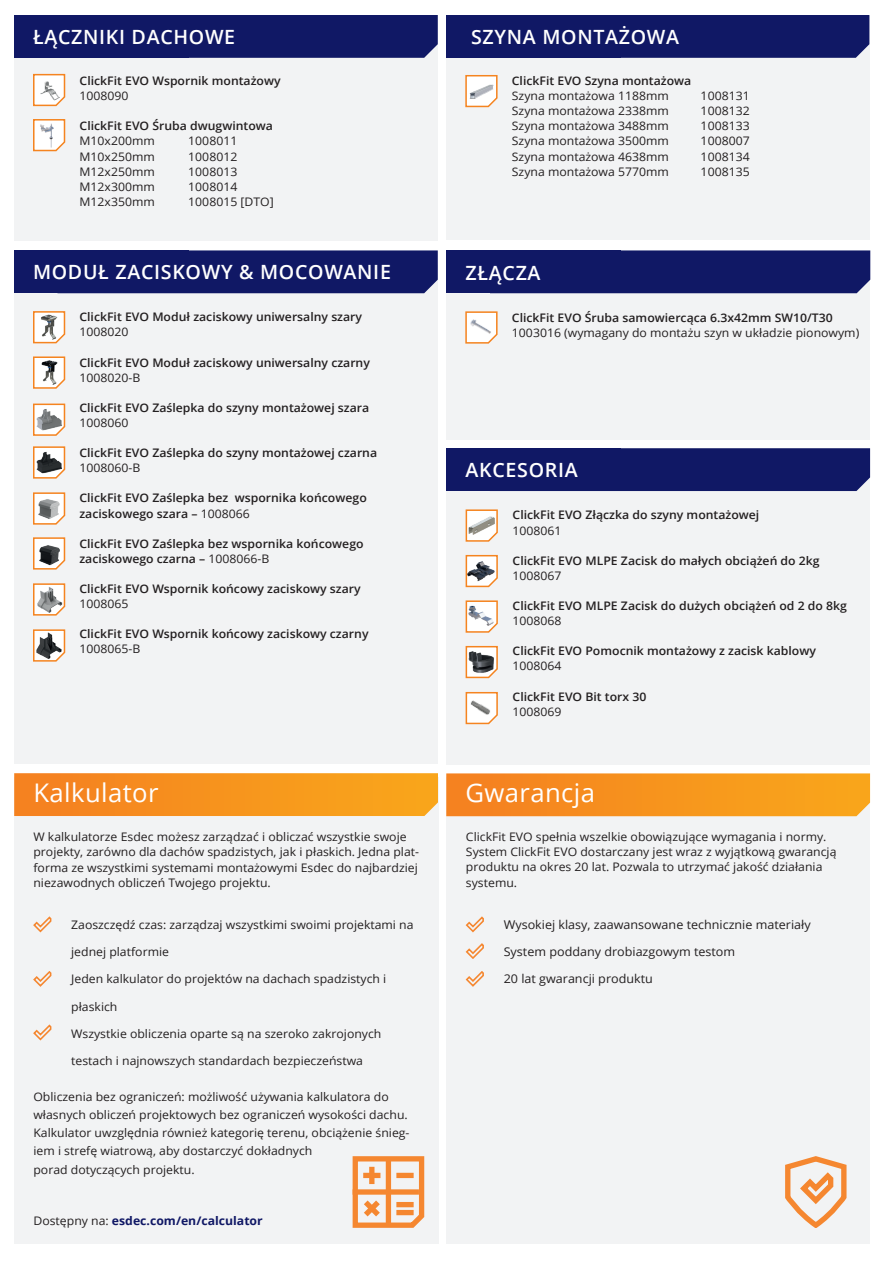
<style>
.page{position:relative;width:893px;height:1263px;background:#fff}
.page>*{position:absolute;margin:0;border:0;box-sizing:border-box;transform-origin:0 0}
.t1{font:25.65px "Open Sans";letter-spacing:.015em;color:#fff}
.t2{font:600 19.65px "Open Sans";letter-spacing:.035em;color:#fff}
.t3{font:12.15px "Open Sans";color:#231f20;scale:1.04 1}
.t4{font:11.85px/15.1px "Open Sans";color:#231f20;scale:1.04 1}
.t5{font:600 11.85px/15.1px "Open Sans";color:#231f20;scale:1.04 1}
.t6{font:700 11.85px "Open Sans";color:#101865;scale:1.04 1}
.s1{font-weight:400}
.s2{font-weight:400;color:#231f20}
</style>
<div class="page">
<div style="left:446px;top:256px;width:424px;height:183px;background:#f2f3f4"></div>
<div style="left:446px;top:250px;width:175px;height:43px;background:#101865"></div>
<div style="left:621px;top:250px;width:249px;height:43px;background:#101865"></div>
<div style="left:14px;top:15px;width:424px;height:225px;background:#f2f3f4"></div>
<div style="left:14px;top:15px;width:174px;height:43px;background:#101865"></div>
<div style="left:188px;top:15px;width:250px;height:43px;background:#101865"></div>
<svg style="left:33px;top:73px;width:33px;height:34px"></svg>
<div style="left:446px;top:17px;width:424px;height:223px;background:#f2f3f4"></div>
<div style="left:446px;top:15px;width:174px;height:43px;background:#101865"></div>
<div style="left:620px;top:15px;width:249px;height:43px;background:#101865"></div>
<div style="left:446px;top:457px;width:424px;height:307px;background:#f2f3f4"></div>
<div style="left:446px;top:448px;width:174px;height:43px;background:#101865"></div>
<div style="left:620px;top:448px;width:250px;height:43px;background:#101865"></div>
<svg style="left:465px;top:509px;width:33px;height:33px"></svg>
<svg style="left:465px;top:645px;width:33px;height:34px"></svg>
<svg style="left:465px;top:692px;width:33px;height:33px"></svg>
<svg style="left:33px;top:119px;width:33px;height:33px"></svg>
<svg style="left:465px;top:75px;width:33px;height:33px"></svg>
<div style="left:14px;top:777px;width:424px;height:466px;background:#f2f3f4"></div>
<svg style="left:14px;top:773px;width:424px;height:43px;background:#f6941f"></svg>
<div style="left:446px;top:777px;width:424px;height:466px;background:#f2f3f4"></div>
<svg style="left:446px;top:773px;width:424px;height:43px;background:#f69421"></svg>
<svg style="left:352px;top:1156px;width:72px;height:72px"></svg>
<div style="left:396px;top:1210px;width:18px;height:5px;background:#f58730"></div>
<div style="left:386px;top:1159px;width:5px;height:66px;background:#f58730"></div>
<svg style="left:785px;top:1156px;width:62px;height:72px"></svg>
<svg style="left:33px;top:917px;width:18px;height:15px"></svg>
<svg style="left:33px;top:1025px;width:18px;height:15px"></svg>
<svg style="left:33px;top:971px;width:18px;height:15px"></svg>
<svg style="left:466px;top:917px;width:18px;height:15px"></svg>
<svg style="left:466px;top:943px;width:18px;height:16px"></svg>
<svg style="left:466px;top:971px;width:18px;height:15px"></svg>
<div style="left:14px;top:265px;width:424px;height:499px;background:#f2f3f4"></div>
<svg style="left:33px;top:311px;width:33px;height:33px"></svg>
<svg style="left:33px;top:356px;width:33px;height:33px"></svg>
<svg style="left:33px;top:403px;width:33px;height:33px"></svg>
<svg style="left:33px;top:446px;width:33px;height:33px"></svg>
<svg style="left:33px;top:492px;width:33px;height:33px"></svg>
<svg style="left:33px;top:537px;width:33px;height:33px"></svg>
<svg style="left:33px;top:583px;width:33px;height:33px"></svg>
<svg style="left:33px;top:629px;width:33px;height:33px"></svg>
<div style="left:14px;top:250px;width:174px;height:43px;background:#101865"></div>
<div style="left:188px;top:250px;width:250px;height:43px;background:#101865"></div>
<svg style="left:465px;top:311px;width:33px;height:33px"></svg>
<svg style="left:465px;top:554px;width:33px;height:34px"></svg>
<svg style="left:465px;top:600px;width:33px;height:33px"></svg>
<h2 class="t2" style="left:33px;top:23px;width:204px">ŁĄCZNIKI DACHOWE</h2>
<p class="t5" style="left:80px;top:73px;width:195px">ClickFit EVO Wspornik montażowy</p>
<p class="t4" style="left:80px;top:88px;width:49px">1008090</p>
<p class="t5" style="left:80px;top:118px;width:188px">ClickFit EVO Śruba dwugwintowa</p>
<p class="t4" style="left:80px;top:133px;width:74px">M10x200mm</p>
<p class="t4" style="left:188px;top:133px;width:49px">1008011</p>
<p class="t4" style="left:80px;top:148px;width:74px">M10x250mm</p>
<p class="t4" style="left:188px;top:148px;width:49px">1008012</p>
<p class="t4" style="left:80px;top:163px;width:74px">M12x250mm</p>
<p class="t4" style="left:188px;top:163px;width:49px">1008013</p>
<p class="t4" style="left:80px;top:179px;width:74px">M12x300mm</p>
<p class="t4" style="left:188px;top:179px;width:49px">1008014</p>
<p class="t4" style="left:80px;top:194px;width:74px">M12x350mm</p>
<p class="t4" style="left:188px;top:194px;width:84px">1008015 [DTO]</p>
<h2 class="t2" style="left:33px;top:259px;width:359px">MODUŁ ZACISKOWY &amp; MOCOWANIE</h2>
<p class="t5" style="left:79px;top:309px;width:273px">ClickFit EVO Moduł zaciskowy uniwersalny szary</p>
<p class="t4" style="left:79px;top:324px;width:49px">1008020</p>
<p class="t5" style="left:79px;top:354px;width:281px">ClickFit EVO Moduł zaciskowy uniwersalny czarny</p>
<p class="t4" style="left:79px;top:369px;width:60px">1008020-B</p>
<p class="t5" style="left:79px;top:400px;width:280px">ClickFit EVO Zaślepka do szyny montażowej szara</p>
<p class="t4" style="left:79px;top:415px;width:49px">1008060</p>
<p class="t5" style="left:79px;top:445px;width:288px">ClickFit EVO Zaślepka do szyny montażowej czarna</p>
<p class="t4" style="left:79px;top:460px;width:60px">1008060-B</p>
<p class="t5" style="left:79px;top:490px;width:278px">ClickFit EVO Zaślepka bez wspornika końcowego zaciskowego szara – <span class="s1">1008066</span></p>
<p class="t5" style="left:79px;top:536px;width:275px">ClickFit EVO Zaślepka bez wspornika końcowego zaciskowego czarna – <span class="s1">1008066-B</span></p>
<p class="t5" style="left:79px;top:581px;width:272px">ClickFit EVO Wspornik końcowy zaciskowy szary</p>
<p class="t4" style="left:79px;top:596px;width:49px">1008065</p>
<p class="t5" style="left:79px;top:626px;width:279px">ClickFit EVO Wspornik końcowy zaciskowy czarny</p>
<p class="t4" style="left:79px;top:641px;width:60px">1008065-B</p>
<h1 class="t1" style="left:33px;top:775px;width:127px">Kalkulator</h1>
<p class="t4" style="left:33px;top:829px;width:372px">W kalkulatorze Esdec możesz zarządzać i obliczać wszystkie swoje projekty, zarówno dla dachów spadzistych, jak i płaskich. Jedna plat&shy;forma ze wszystkimi systemami montażowymi Esdec do najbardziej niezawodnych obliczeń Twojego projektu.</p>
<p class="t4" style="left:71px;top:917px;width:331px">Zaoszczędź czas: zarządzaj wszystkimi swoimi projektami na</p>
<p class="t4" style="left:71px;top:944px;width:96px">jednej platformie</p>
<p class="t4" style="left:71px;top:971px;width:305px">Jeden kalkulator do projektów na dachach spadzistych i</p>
<p class="t4" style="left:71px;top:998px;width:46px">płaskich</p>
<p class="t4" style="left:71px;top:1025px;width:300px">Wszystkie obliczenia oparte są na szeroko zakrojonych</p>
<p class="t4" style="left:71px;top:1053px;width:282px">testach i najnowszych standardach bezpieczeństwa</p>
<p class="t4" style="left:33px;top:1087px;width:363px;line-height:18.1px">Obliczenia bez ograniczeń: możliwość używania kalkulatora do własnych obliczeń projektowych bez ograniczeń wysokości dachu.<br>Kalkulator uwzględnia również kategorię terenu, obciążenie śnieg&shy;iem i strefę wiatrową, aby dostarczyć dokładnych<br>porad dotyczących projektu.</p>
<p class="t6" style="left:33px;top:1212px;width:222px"><span class="s2">Dostępny na:</span> esdec.com/en/calculator</p>
<h2 class="t2" style="left:471px;top:23px;width:210px">SZYNA MONTAŻOWA</h2>
<p class="t5" style="left:512px;top:73px;width:174px">ClickFit EVO Szyna montażowa</p>
<p class="t4" style="left:512px;top:88px;width:153px">Szyna montażowa 1188mm</p>
<p class="t4" style="left:701px;top:88px;width:49px">1008131</p>
<p class="t4" style="left:512px;top:103px;width:153px">Szyna montażowa 2338mm</p>
<p class="t4" style="left:701px;top:103px;width:49px">1008132</p>
<p class="t4" style="left:512px;top:118px;width:153px">Szyna montażowa 3488mm</p>
<p class="t4" style="left:701px;top:118px;width:49px">1008133</p>
<p class="t4" style="left:512px;top:133px;width:153px">Szyna montażowa 3500mm</p>
<p class="t4" style="left:701px;top:133px;width:49px">1008007</p>
<p class="t4" style="left:512px;top:148px;width:153px">Szyna montażowa 4638mm</p>
<p class="t4" style="left:701px;top:148px;width:49px">1008134</p>
<p class="t4" style="left:512px;top:163px;width:153px">Szyna montażowa 5770mm</p>
<p class="t4" style="left:701px;top:163px;width:49px">1008135</p>
<h2 class="t2" style="left:466px;top:260px;width:77px">ZŁĄCZA</h2>
<p class="t5" style="left:512px;top:310px;width:310px">ClickFit EVO Śruba samowiercąca 6.3x42mm SW10/T30</p>
<p class="t4" style="left:512px;top:325px;width:335px">1003016 (wymagany do montażu szyn w układzie pionowym)</p>
<h2 class="t2" style="left:466px;top:457px;width:114px">AKCESORIA</h2>
<p class="t5" style="left:513px;top:507px;width:239px">ClickFit EVO Złączka do szyny montażowej</p>
<p class="t4" style="left:513px;top:522px;width:49px">1008061</p>
<p class="t5" style="left:513px;top:553px;width:297px">ClickFit EVO MLPE Zacisk do małych obciążeń do 2kg</p>
<p class="t4" style="left:513px;top:568px;width:49px">1008067</p>
<p class="t5" style="left:513px;top:598px;width:323px">ClickFit EVO MLPE Zacisk do dużych obciążeń od 2 do 8kg</p>
<p class="t4" style="left:513px;top:613px;width:49px">1008068</p>
<p class="t5" style="left:513px;top:643px;width:293px">ClickFit EVO Pomocnik montażowy z zacisk kablowy</p>
<p class="t4" style="left:513px;top:658px;width:49px">1008064</p>
<p class="t5" style="left:513px;top:688px;width:130px">ClickFit EVO Bit torx 30</p>
<p class="t4" style="left:513px;top:703px;width:49px">1008069</p>
<h1 class="t1" style="left:465px;top:775px;width:131px">Gwarancja</h1>
<p class="t4" style="left:466px;top:829px;width:358px">ClickFit EVO spełnia wszelkie obowiązujące wymagania i normy.<br>System ClickFit EVO dostarczany jest wraz z wyjątkową gwarancją produktu na okres 20 lat. Pozwala to utrzymać jakość działania systemu.</p>
<p class="t3" style="left:504px;top:916px;width:297px">Wysokiej klasy, zaawansowane technicznie materiały</p>
<p class="t3" style="left:504px;top:943px;width:224px">System poddany drobiazgowym testom</p>
<p class="t3" style="left:504px;top:970px;width:145px">20 lat gwarancji produktu</p>
</div>
